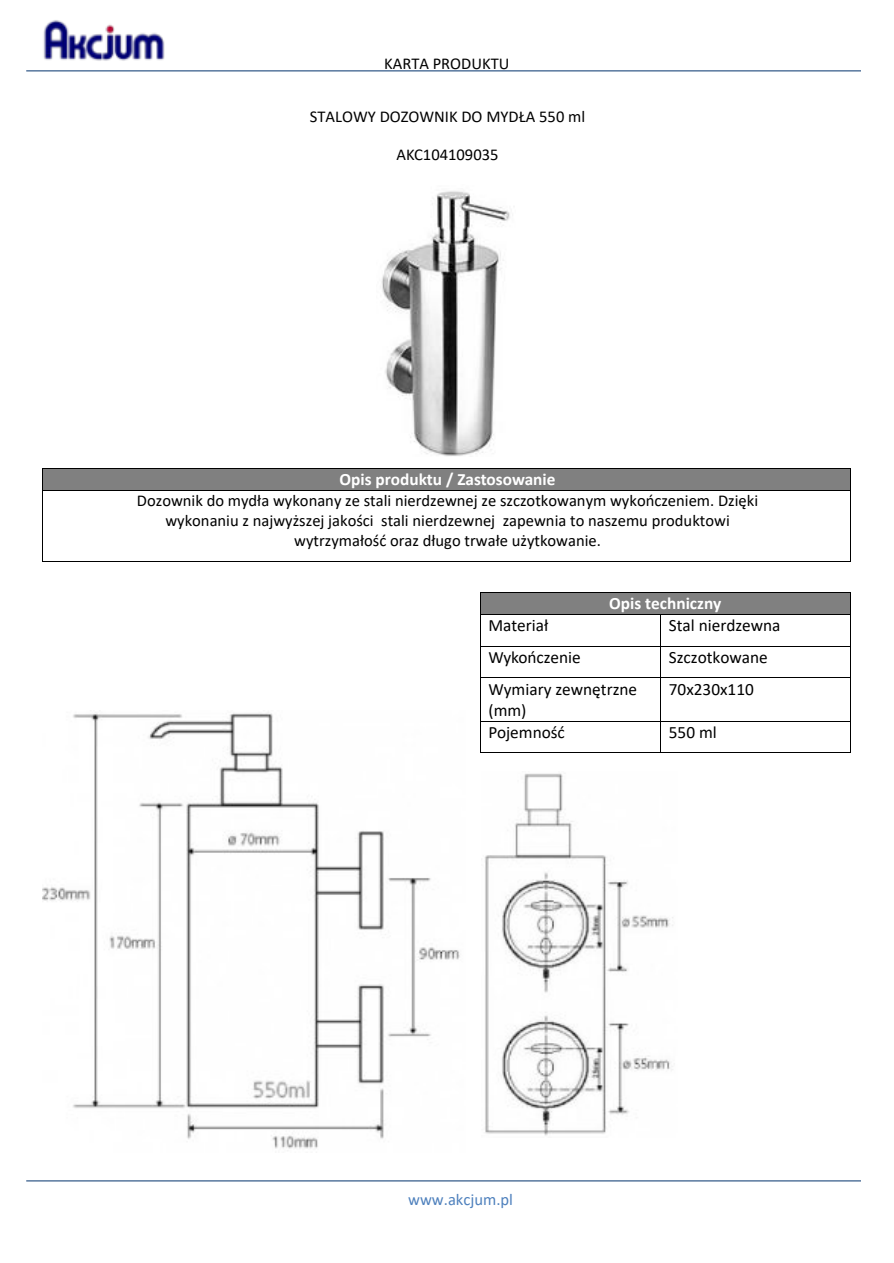
<style>
.page{position:relative;width:894px;height:1263px;background:#fff}
.page>*{position:absolute;margin:0;border:0;box-sizing:border-box;transform-origin:0 0}
.t1{font:17.25px/21px "Calibri";color:#000}
.t2{font:700 17.25px "Calibri";color:#fff}
.t3{font:16.5px/20.1px "Calibri";color:#000;text-align:center}
.t4{font:16.5px "Calibri";color:#4f81bd}
</style>
<div class="page">
<img style="left:43px;top:20px;width:122px;height:41px">
<hr style="left:26px;top:70px;width:835px;height:1px;background:#1f497d">
<hr style="left:26px;top:1180px;width:835px;height:1px;background:#1f497d">
<div style="left:51px;top:469px;width:791px;height:21px;background:#808080"></div>
<hr style="left:43px;top:468px;width:807px;height:1px;background:#000">
<svg style="left:42px;top:468px;width:1px;height:22px"></svg>
<hr style="left:43px;top:490px;width:807px;height:1px;background:#000">
<svg style="left:850px;top:468px;width:1px;height:22px"></svg>
<hr style="left:42px;top:490px;width:1px;height:71px;background:#000">
<hr style="left:43px;top:561px;width:807px;height:1px;background:#000">
<hr style="left:850px;top:490px;width:1px;height:71px;background:#000">
<div style="left:481px;top:593px;width:369px;height:21px;background:#808080"></div>
<hr style="left:481px;top:592px;width:369px;height:1px;background:#000">
<svg style="left:480px;top:592px;width:1px;height:23px"></svg>
<hr style="left:481px;top:614px;width:179px;height:1px;background:#000">
<hr style="left:661px;top:614px;width:189px;height:1px;background:#000">
<svg style="left:850px;top:592px;width:1px;height:23px"></svg>
<hr style="left:480px;top:615px;width:1px;height:31px;background:#000">
<hr style="left:660px;top:615px;width:1px;height:31px;background:#000">
<hr style="left:850px;top:615px;width:1px;height:31px;background:#000">
<hr style="left:481px;top:646px;width:179px;height:1px;background:#000">
<hr style="left:661px;top:646px;width:189px;height:1px;background:#000">
<hr style="left:480px;top:646px;width:1px;height:32px;background:#000">
<hr style="left:660px;top:646px;width:1px;height:32px;background:#000">
<hr style="left:850px;top:646px;width:1px;height:32px;background:#000">
<hr style="left:481px;top:678px;width:179px;height:1px;background:#000">
<hr style="left:661px;top:678px;width:189px;height:1px;background:#000">
<hr style="left:480px;top:678px;width:1px;height:43px;background:#000">
<hr style="left:660px;top:678px;width:1px;height:43px;background:#000">
<hr style="left:850px;top:678px;width:1px;height:43px;background:#000">
<hr style="left:481px;top:721px;width:179px;height:1px;background:#000">
<hr style="left:661px;top:721px;width:189px;height:1px;background:#000">
<hr style="left:480px;top:721px;width:1px;height:32px;background:#000">
<hr style="left:481px;top:753px;width:179px;height:1px;background:#000">
<hr style="left:660px;top:721px;width:1px;height:32px;background:#000">
<hr style="left:661px;top:753px;width:189px;height:1px;background:#000">
<hr style="left:850px;top:721px;width:1px;height:32px;background:#000">
<img style="left:485px;top:773px;width:188px;height:363px">
<img style="left:43px;top:712px;width:417px;height:437px">
<img style="left:381px;top:191px;width:129px;height:265px">
<p class="t3" style="left:384px;top:55px;width:127px">KARTA PRODUKTU</p>
<p class="t3" style="left:310px;top:108px;width:277px">STALOWY DOZOWNIK DO MYDŁA 550 ml</p>
<p class="t3" style="left:397px;top:146px;width:103px">AKC104109035</p>
<p class="t2" style="left:340px;top:472px;width:217px">Opis produktu / Zastosowanie</p>
<p class="t3" style="left:137px;top:492px;width:623px">Dozownik do mydła wykonany ze stali nierdzewnej ze szczotkowanym wykończeniem. Dzięki wykonaniu z najwyższej jakości stali nierdzewnej zapewnia to naszemu produktowi wytrzymałość oraz długo trwałe użytkowanie.</p>
<p class="t2" style="left:609px;top:596px;width:114px">Opis techniczny</p>
<p class="t1" style="left:488px;top:616px;width:61px">Materiał</p>
<p class="t1" style="left:669px;top:616px;width:113px">Stal nierdzewna</p>
<p class="t1" style="left:488px;top:648px;width:94px">Wykończenie</p>
<p class="t1" style="left:669px;top:648px;width:101px">Szczotkowane</p>
<p class="t1" style="left:488px;top:680px;width:150px">Wymiary zewnętrzne (mm)</p>
<p class="t1" style="left:669px;top:680px;width:87px">70x230x110</p>
<p class="t1" style="left:488px;top:723px;width:78px">Pojemność</p>
<p class="t1" style="left:669px;top:723px;width:49px">550 ml</p>
<p class="t4" style="left:408px;top:1193px;width:106px">www.akcjum.pl</p>
</div>
